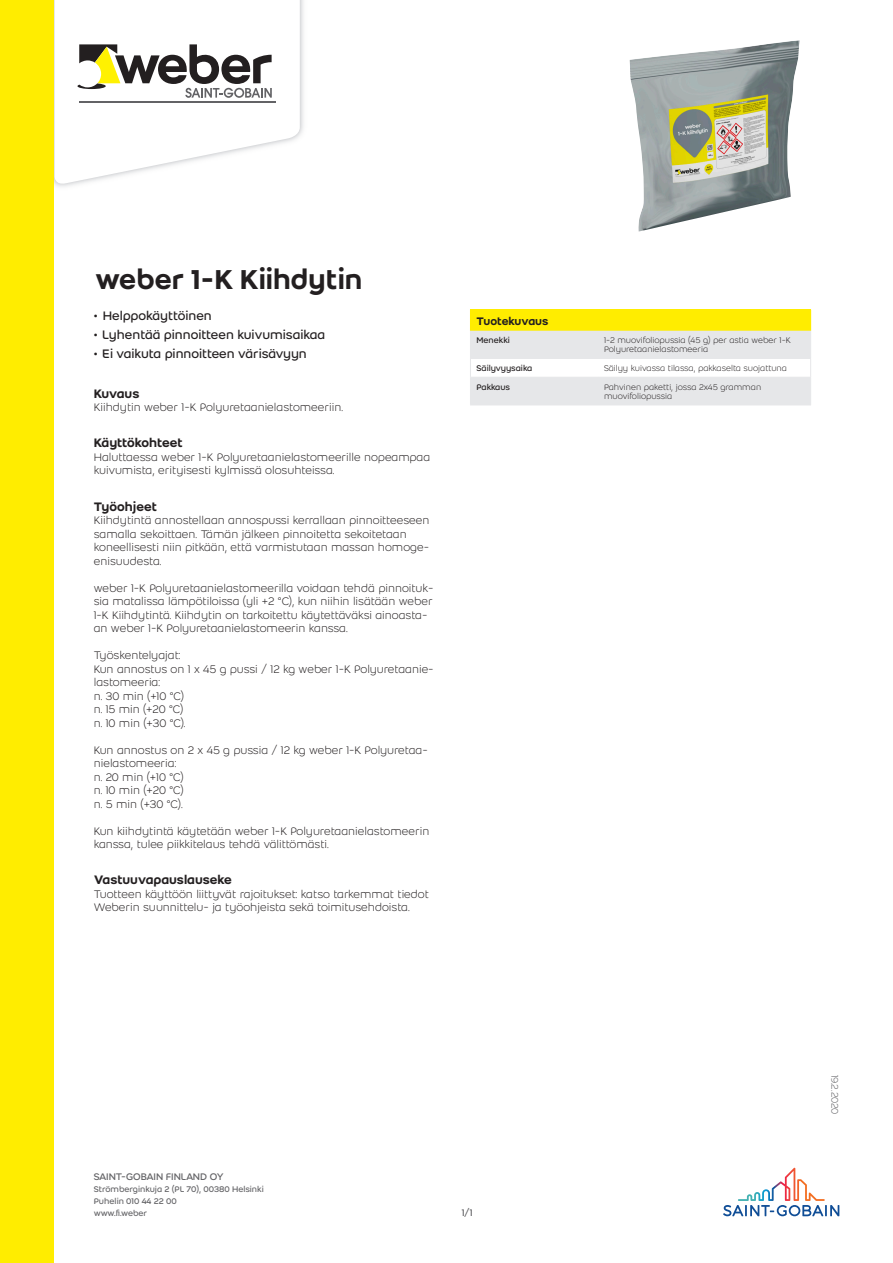
<style>
.page{position:relative;width:893px;height:1263px;background:#fff}
.page>*{position:absolute;margin:0;border:0;box-sizing:border-box;transform-origin:0 0}
.Product_name{font:500 30px "Weber";color:#231f20}
.t1{font:13.5px "Weber";color:#231f20}
.Second_header{font:500 13.5px "Weber";color:#231f20}
.Body_text{font:300 12px/13.5px "Weber";color:#231f20}
.header_1{font:500 12px "Weber";color:#231f20}
.Address_-_company{font:10.5px "Weber";letter-spacing:-.02em;color:#636366}
.Last_modification_da{font:300 10.5px "Weber";letter-spacing:-.02em;color:#636366}
.Paging{font:10.5px "Weber";color:#636366}
.column_2{font:300 9px/9px "Weber";color:#231f20}
.Address{font:9px "Weber";color:#636366}
.column_1{font:9px "Weber";color:#231f20}
</style>
<div class="page">
<img style="left:54px;top:0;width:250px;height:187px">
<svg style="left:55px;top:0;width:245px;height:186px"></svg>
<hr style="left:79px;top:101px;width:196px;height:1px;background:#636366">
<svg style="left:77px;top:44px;width:195px;height:54px"></svg>
<div style="left:0;top:0;width:54px;height:1263px;background:#ffed00"></div>
<svg style="left:723px;top:1168px;width:116px;height:48px"></svg>
<img style="left:630px;top:40px;width:169px;height:192px">
<hr style="left:470px;top:405px;width:128px;height:1px;background:#e6e7e9">
<svg style="left:470px;top:310px;width:341px;height:95px"></svg>
<hr style="left:598px;top:405px;width:213px;height:1px;background:#e6e7e9">
<p class="Product_name" style="left:95px;top:257px;width:269px">weber 1-K Kiihdytin</p>
<p class="t1" style="left:94px;top:306px;width:120px">• Helppokäyttöinen</p>
<p class="t1" style="left:94px;top:325px;width:233px">• Lyhentää pinnoitteen kuivumisaikaa</p>
<p class="t1" style="left:94px;top:344px;width:215px">• Ei vaikuta pinnoitteen värisävyyn</p>
<p class="Second_header" style="left:94px;top:383px;width:47px">Kuvaus</p>
<p class="Body_text" style="left:94px;top:400px;width:251px">Kiihdytin weber 1-K Polyuretaanielastomeeriin.</p>
<p class="Second_header" style="left:94px;top:433px;width:91px">Käyttökohteet</p>
<p class="Body_text" style="left:94px;top:450px;width:338px">Haluttaessa weber 1-K Polyuretaanielastomeerille nopeampaa kuivumista, erityisesti kylmissä olosuhteissa.</p>
<p class="Second_header" style="left:94px;top:496px;width:65px">Työohjeet</p>
<p class="Body_text" style="left:94px;top:513px;width:337px">Kiihdytintä annostellaan annospussi kerrallaan pinnoitteeseen samalla sekoittaen. Tämän jälkeen pinnoitetta sekoitetaan koneellisesti niin pitkään, että varmistutaan massan homoge&shy;enisuudesta.</p>
<p class="Body_text" style="left:94px;top:581px;width:341px">weber 1-K Polyuretaanielastomeerilla voidaan tehdä pinnoituk&shy;sia matalissa lämpötiloissa (yli +2 °C), kun niihin lisätään weber 1-K Kiihdytintä. Kiihdytin on tarkoitettu käytettäväksi ainoasta&shy;an weber 1-K Polyuretaanielastomeerin kanssa.</p>
<p class="Body_text" style="left:94px;top:648px;width:341px">Työskentelyajat:<br>Kun annostus on 1 x 45 g pussi / 12 kg weber 1-K Polyuretaanie&shy;lastomeeria:<br>n. 30 min (+10 °C)<br>n. 15 min (+20 °C)<br>n. 10 min (+30 °C).</p>
<p class="Body_text" style="left:94px;top:743px;width:336px">Kun annostus on 2 x 45 g pussia / 12 kg weber 1-K Polyuretaa&shy;nielastomeeria:<br>n. 20 min (+10 °C)<br>n. 10 min (+20 °C)<br>n. 5 min (+30 °C).</p>
<p class="Body_text" style="left:94px;top:824px;width:337px">Kun kiihdytintä käytetään weber 1-K Polyuretaanielastomeerin kanssa, tulee piikkitelaus tehdä välittömästi.</p>
<p class="Second_header" style="left:94px;top:870px;width:140px">Vastuuvapauslauseke</p>
<p class="Body_text" style="left:94px;top:887px;width:337px">Tuotteen käyttöön liittyvät rajoitukset: katso tarkemmat tiedot<br>Weberin suunnittelu- ja työohjeista sekä toimitusehdoista.</p>
<p class="header_1" style="left:476px;top:312px;width:73px">Tuotekuvaus</p>
<p class="column_1" style="left:476px;top:334px;width:35px">Menekki</p>
<p class="column_2" style="left:604px;top:336px;width:188px">1-2 muovifoliopussia (45 g) per astia weber 1-K<br>Polyuretaanielastomeeria</p>
<p class="column_1" style="left:476px;top:362px;width:57px">Säilyvyysaika</p>
<p class="column_2" style="left:604px;top:364px;width:184px">Säilyy kuivassa tilassa, pakkaselta suojattuna</p>
<p class="column_1" style="left:476px;top:381px;width:35px">Pakkaus</p>
<p class="column_2" style="left:604px;top:382px;width:159px">Pahvinen paketti, jossa 2x45 gramman muovifoliopussia</p>
<p class="Address_-_company" style="left:94px;top:1169px;width:131px">SAINT-GOBAIN FINLAND OY</p>
<p class="Address" style="left:94px;top:1183px;width:172px">Strömberginkuja 2 (PL 70), 00380 Helsinki</p>
<p class="Address" style="left:94px;top:1195px;width:85px">Puhelin 010 44 22 00</p>
<p class="Address" style="left:94px;top:1207px;width:55px">www.fi.weber</p>
<p class="Paging" style="left:462px;top:1205px;width:12px">1/1</p>
<p class="Last_modification_da" style="left:842px;top:1074px;width:41px;rotate:90deg">19.2.2020</p>
</div>
